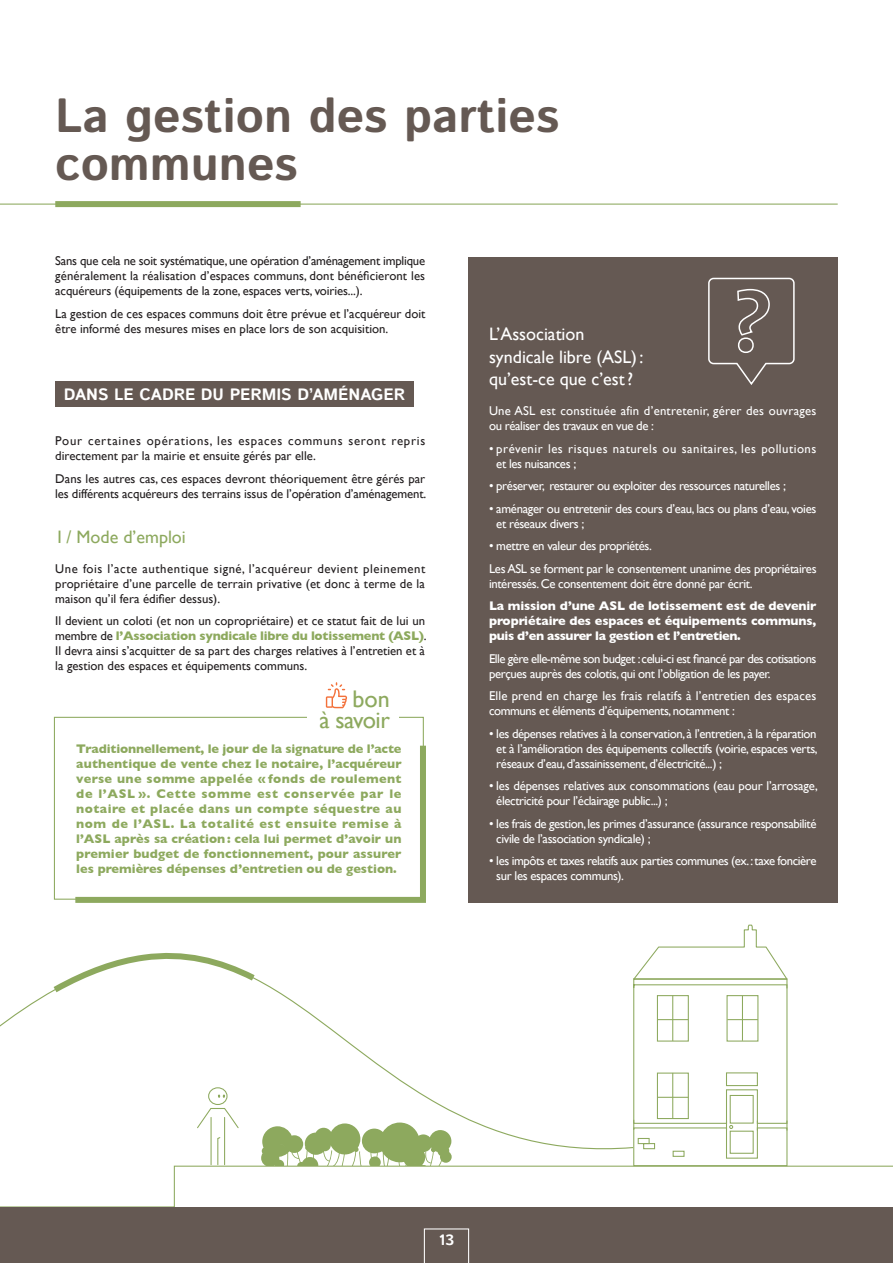
<style>
.page{position:relative;width:893px;height:1263px;background:#fff}
.page>*{position:absolute;margin:0;border:0;box-sizing:border-box;transform-origin:0 0}
.TITRE{font:700 48px/48px "Istok";color:#655953}
.COURANT{font:24px/21px "Gill Sans";letter-spacing:-.02em;color:#8da95e;text-align:right}
.SOUS_TITRE_2{font:18px/22.5px "Gill Sans";color:#fff}
.SOUS_TITRE_2-2{font:18px "Gill Sans";color:#8da95e}
.SOUS_TITRE{font:700 16.5px "Istok";color:#fff}
.t1{font:700 15px "Istok";color:#fff}
.COURANT-2{font:12.75px/15px "Gill Sans";color:#231f20;text-align:justify}
.COURANT-3{font:12.75px/15px "Gill Sans";letter-spacing:-.03em;color:#fff}
.COURANT_CARTOUCHE{font:700 12.75px/15px "Gill Sans";color:#8da95e;text-align:justify}
.COURANT-4{font:700 12.75px/15px "Gill Sans";letter-spacing:-.03em;color:#fff;text-align:justify}
.COURANT-5{font:12.75px/15px "Gill Sans";letter-spacing:.06em;color:#231f20}
.COURANT-6{font:12.75px/15px "Gill Sans";letter-spacing:.01em;color:#fff}
.COURANT-7{font:12.75px/15px "Gill Sans";letter-spacing:-.01em;color:#fff}
.COURANT-8{font:12.75px/15px "Gill Sans";letter-spacing:.02em;color:#fff}
.COURANT-9{font:12.75px/15px "Gill Sans";letter-spacing:.035em;color:#fff}
.s1{font-weight:700;color:#8da95e}
</style>
<div class="page">
<hr style="left:0;top:204px;width:838px;height:1px;background:#8da95e">
<div style="left:55px;top:201px;width:246px;height:6px;background:#8da95e"></div>
<div style="left:55px;top:381px;width:359px;height:26px;background:#655953"></div>
<svg style="left:326px;top:682px;width:21px;height:26px"></svg>
<div style="left:468px;top:258px;width:370px;height:645px;background:#655953"></div>
<svg style="left:708px;top:277px;width:87px;height:108px"></svg>
<svg style="left:69px;top:740px;width:357px;height:163px"></svg>
<svg style="left:0;top:924px;width:893px;height:339px"></svg>
<p class="TITRE" style="left:55px;top:91px;width:506px">La gestion des parties communes</p>
<p class="COURANT-2" style="left:55px;top:253px;width:371px">Sans que cela ne soit systématique, une opération d’aménagement implique généralement la réalisation d’espaces communs, dont bénéficieront les acquéreurs (équipements de la zone, espaces verts, voiries...).</p>
<p class="COURANT-2" style="left:55px;top:306px;width:372px">La gestion de ces espaces communs doit être prévue et l’acquéreur doit être informé des mesures mises en place lors de son acquisition.</p>
<p class="SOUS_TITRE" style="left:64px;top:384px;width:343px">DANS LE CADRE DU PERMIS D’AMÉNAGER</p>
<p class="COURANT-5" style="left:55px;top:433px;width:372px">Pour certaines opérations, les espaces communs seront repris directement par la mairie et ensuite gérés par elle.</p>
<p class="COURANT-2" style="left:55px;top:471px;width:373px">Dans les autres cas, ces espaces devront théoriquement être gérés par les différents acquéreurs des terrains issus de l’opération d’aménagement.</p>
<p class="SOUS_TITRE_2-2" style="left:55px;top:526px;width:132px">1/ Mode d’emploi</p>
<p class="COURANT-2" style="left:55px;top:561px;width:371px">Une fois l’acte authentique signé, l’acquéreur devient pleinement propriétaire d’une parcelle de terrain privative (et donc à terme de la maison qu’il fera édifier dessus).</p>
<p class="COURANT-2" style="left:55px;top:613px;width:373px">Il devient un coloti (et non un copropriétaire) et ce statut fait de lui un membre de <span class="s1">l’Association syndicale libre du lotissement (ASL)</span>.<br>Il devra ainsi s’acquitter de sa part des charges relatives à l’entretien et à la gestion des espaces et équipements communs.</p>
<p class="COURANT" style="left:320px;top:688px;width:72px">bon<br>à savoir</p>
<p class="COURANT_CARTOUCHE" style="left:76px;top:741px;width:327px">Traditionnellement, le jour de la signature de l’acte authentique de vente chez le notaire, l’acquéreur verse une somme appelée « fonds de roulement de l’ASL ». Cette somme est conservée par le notaire et placée dans un compte séquestre au nom de l’ASL. La totalité est ensuite remise à l’ASL après sa création: cela lui permet d’avoir un premier budget de fonctionnement, pour assurer les premières dépenses d’entretien ou de gestion.</p>
<p class="SOUS_TITRE_2" style="left:489px;top:323px;width:156px">L’Association syndicale libre (ASL): qu’est-ce que c’est?</p>
<p class="COURANT-8" style="left:489px;top:403px;width:329px">Une ASL est constituée afin d’entretenir, gérer des ouvrages ou réaliser des travaux en vue de :</p>
<p class="COURANT-9" style="left:496px;top:441px;width:322px;text-indent:-7px">• prévenir les risques naturels ou sanitaires, les pollutions et les nuisances ;</p>
<p class="COURANT-3" style="left:489px;top:478px;width:298px">• préserver, restaurer ou exploiter des ressources naturelles ;</p>
<p class="COURANT-3" style="left:496px;top:501px;width:322px;text-indent:-7px">• aménager ou entretenir des cours d’eau, lacs ou plans d’eau, voies et réseaux divers ;</p>
<p class="COURANT-3" style="left:489px;top:538px;width:164px">• mettre en valeur des propriétés.</p>
<p class="COURANT-3" style="left:489px;top:561px;width:329px">Les ASL se forment par le consentement unanime des propriétaires intéressés. Ce consentement doit être donné par écrit.</p>
<p class="COURANT-4" style="left:489px;top:598px;width:329px">La mission d’une ASL de lotissement est de devenir propriétaire des espaces et équipements communs, puis d’en assurer la gestion et l’entretien.</p>
<p class="COURANT-3" style="left:489px;top:651px;width:329px">Elle gère elle-même son budget : celui-ci est financé par des cotisations perçues auprès des colotis, qui ont l’obligation de les payer.</p>
<p class="COURANT-6" style="left:489px;top:688px;width:329px">Elle prend en charge les frais relatifs à l’entretien des espaces communs et éléments d’équipements, notamment :</p>
<p class="COURANT-3" style="left:496px;top:726px;width:323px;text-align:justify;text-indent:-7px">• les dépenses relatives à la conservation, à l’entretien, à la réparation et à l’amélioration des équipements collectifs (voirie, espaces verts, réseaux d’eau, d’assainissement, d’électricité...) ;</p>
<p class="COURANT-7" style="left:496px;top:778px;width:323px;text-indent:-7px">• les dépenses relatives aux consommations (eau pour l’arrosage, électricité pour l’éclairage public...) ;</p>
<p class="COURANT-3" style="left:496px;top:816px;width:322px;text-indent:-7px">• les frais de gestion, les primes d’assurance (assurance responsabilité civile de l’association syndicale) ;</p>
<p class="COURANT-3" style="left:496px;top:853px;width:322px;text-indent:-7px">• les impôts et taxes relatifs aux parties communes (ex.: taxe foncière sur les espaces communs).</p>
<p class="t1" style="left:439px;top:1230px;width:17px">13</p>
</div>
